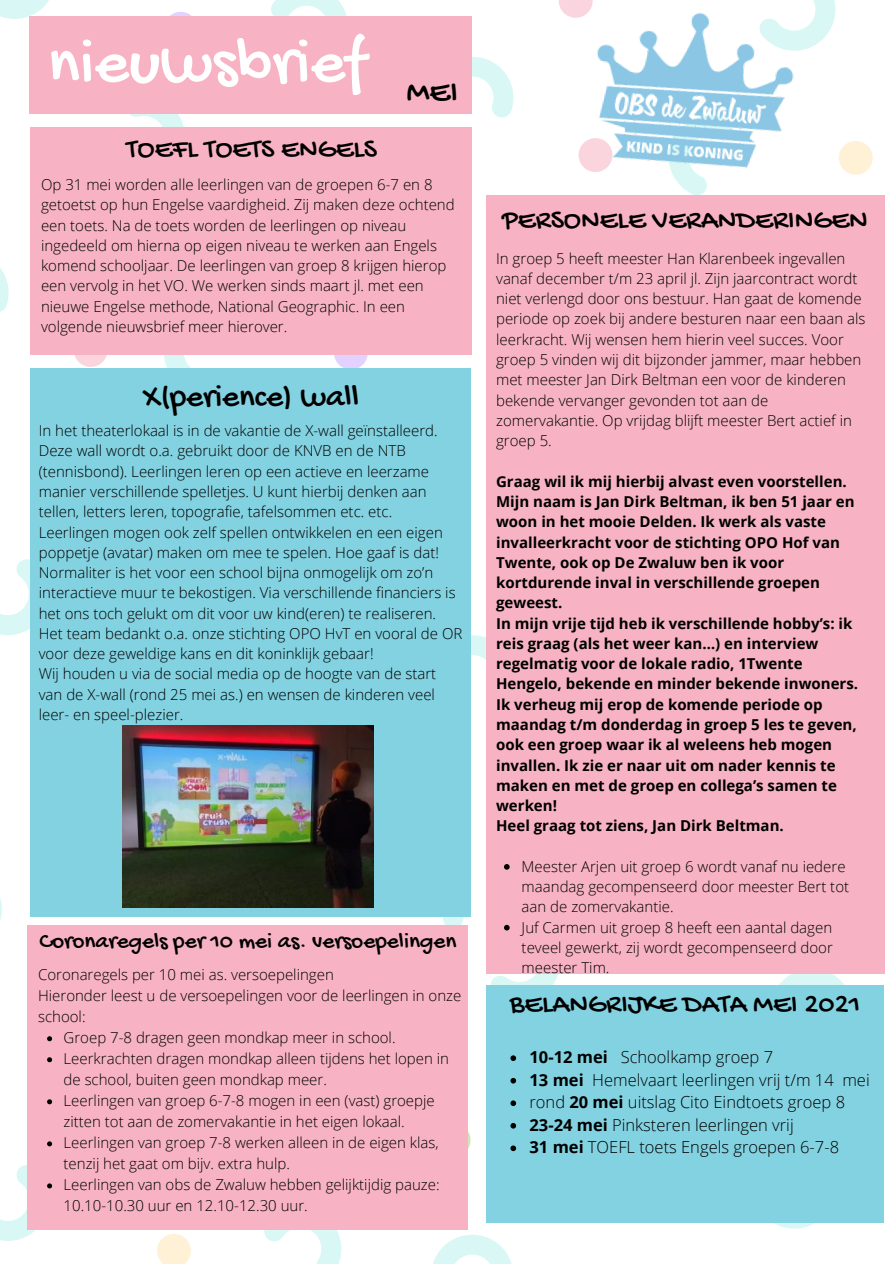
<style>
.page{position:relative;width:894px;height:1264px;background:#fff}
.page>*{position:absolute;margin:0;border:0;box-sizing:border-box;transform-origin:0 0}
.t1{font:66.9px "Gochi Hand";color:#fff}
.t2{font:33px "Gochi Hand";color:#000}
.t3{font:28.5px "Gochi Hand";color:#000}
.t4{font:23.25px "Gochi Hand";color:#000}
.t5{font:300 16.5px "Open Sans";color:#000}
.t6{font:300 15px/20.2px "Open Sans";color:#000}
.t7{font:700 15px/20.2px "Open Sans";color:#000}
.s1{font-weight:700}
</style>
<div class="page">
<svg style="left:0;top:559px;width:30px;height:76px"></svg>
<svg style="left:382px;top:916px;width:83px;height:9px"></svg>
<svg style="left:0;top:898px;width:2px;height:22px"></svg>
<svg style="left:470px;top:633px;width:15px;height:64px"></svg>
<svg style="left:436px;top:1123px;width:34px;height:33px"></svg>
<svg style="left:758px;top:1222px;width:82px;height:7px"></svg>
<svg style="left:774px;top:973px;width:79px;height:12px"></svg>
<svg style="left:433px;top:1235px;width:78px;height:28px"></svg>
<svg style="left:157px;top:1234px;width:34px;height:29px"></svg>
<svg style="left:264px;top:1230px;width:77px;height:33px"></svg>
<div style="left:74px;top:333px;width:34px;height:34px;background:linear-gradient(to right,#fad4dd,#fad9e1);border-radius:50%"></div>
<svg style="left:164px;top:12px;width:34px;height:34px"></svg>
<svg style="left:334px;top:336px;width:34px;height:33px"></svg>
<svg style="left:0;top:0;width:61px;height:19px"></svg>
<svg style="left:269px;top:0;width:79px;height:17px"></svg>
<svg style="left:125px;top:113px;width:64px;height:14px"></svg>
<svg style="left:162px;top:354px;width:67px;height:14px"></svg>
<svg style="left:0;top:268px;width:9px;height:44px"></svg>
<svg style="left:559px;top:0;width:18px;height:18px"></svg>
<div style="left:838px;top:141px;width:34px;height:34px;background:#fff1d6;border-radius:50%"></div>
<svg style="left:805px;top:0;width:31px;height:49px"></svg>
<svg style="left:684px;top:189px;width:22px;height:6px"></svg>
<svg style="left:432px;top:55px;width:82px;height:63px"></svg>
<div style="left:55px;top:17px;width:416px;height:96px;background:#f7b3c3"></div>
<div style="left:30px;top:17px;width:25px;height:96px;background:#f7b3c3"></div>
<img style="left:577px;top:0;width:228px;height:189px">
<div style="left:30px;top:127px;width:441px;height:227px;background:#f7b3c3"></div>
<div style="left:30px;top:368px;width:440px;height:548px;background:#83d2e1"></div>
<div style="left:485px;top:195px;width:399px;height:778px;background:#f7b3c3"></div>
<div style="left:27px;top:925px;width:440px;height:305px;background:#f7b3c3"></div>
<svg style="left:504px;top:864px;width:5px;height:5px"></svg>
<svg style="left:489px;top:924px;width:76px;height:61px"></svg>
<svg style="left:47px;top:1036px;width:5px;height:5px"></svg>
<svg style="left:47px;top:1057px;width:5px;height:5px"></svg>
<svg style="left:47px;top:1099px;width:5px;height:5px"></svg>
<svg style="left:47px;top:1141px;width:5px;height:5px"></svg>
<svg style="left:0;top:1165px;width:53px;height:75px"></svg>
<div style="left:485px;top:985px;width:397px;height:237px;background:#83d2e1"></div>
<img style="left:122px;top:725px;width:251px;height:182px">
<svg style="left:510px;top:1055px;width:6px;height:5px"></svg>
<svg style="left:510px;top:1077px;width:6px;height:6px"></svg>
<svg style="left:510px;top:1100px;width:6px;height:6px"></svg>
<svg style="left:510px;top:1123px;width:6px;height:5px"></svg>
<svg style="left:510px;top:1145px;width:6px;height:6px"></svg>
<p class="t1" style="left:48px;top:28px;width:319px">nieuwsbrief</p>
<p class="t2" style="left:406px;top:75px;width:53px">MEI</p>
<p class="t3" style="left:126px;top:134px;width:252px">TOEFL TOETS ENGELS</p>
<p class="t6" style="left:41px;top:174px;width:415px">Op 31 mei worden alle leerlingen van de groepen 6-7 en 8 getoetst op hun Engelse vaardigheid. Zij maken deze ochtend een toets. Na de toets worden de leerlingen op niveau ingedeeld om hierna op eigen niveau te werken aan Engels komend schooljaar. De leerlingen van groep 8 krijgen hierop een vervolg in het VO. We werken sinds maart jl. met een nieuwe Engelse methode, National Geographic. In een volgende nieuwsbrief meer hierover.</p>
<p class="t2" style="left:143px;top:379px;width:217px">X(perience) wall</p>
<p class="t6" style="left:39px;top:420px;width:405px">In het theaterlokaal is in de vakantie de X-wall geïnstalleerd.<br>Deze wall wordt o.a. gebruikt door de KNVB en de NTB (tennisbond). Leerlingen leren op een actieve en leerzame manier verschillende spelletjes. U kunt hierbij denken aan tellen, letters leren, topografie, tafelsommen etc. etc.<br>Leerlingen mogen ook zelf spellen ontwikkelen en een eigen poppetje (avatar) maken om mee te spelen. Hoe gaaf is dat!</p>
<p class="t6" style="left:39px;top:562px;width:425px">Normaliter is het voor een school bijna onmogelijk om zo’n interactieve muur te bekostigen. Via verschillende financiers is het ons toch gelukt om dit voor uw kind(eren) te realiseren.<br>Het team bedankt o.a. onze stichting OPO HvT en vooral de OR voor deze geweldige kans en dit koninklijk gebaar!</p>
<p class="t6" style="left:39px;top:663px;width:399px;text-align:justify">Wij houden u via de social media op de hoogte van de start van de X-wall (rond 25 mei as.) en wensen de kinderen veel leer- en speel-plezier.</p>
<p class="t4" style="left:39px;top:929px;width:418px">Coronaregels per 10 mei as. versoepelingen</p>
<p class="t6" style="left:38px;top:964px;width:297px">Coronaregels per 10 mei as. versoepelingen</p>
<p class="t6" style="left:38px;top:984px;width:424px;line-height:21px">Hieronder leest u de versoepelingen voor de leerlingen in onze school:</p>
<p class="t6" style="left:64px;top:1027px;width:333px">Groep 7-8 dragen geen mondkap meer in school.</p>
<p class="t6" style="left:64px;top:1047px;width:387px;line-height:21px">Leerkrachten dragen mondkap alleen tijdens het lopen in de school, buiten geen mondkap meer.</p>
<p class="t6" style="left:64px;top:1089px;width:372px;line-height:21px">Leerlingen van groep 6-7-8 mogen in een (vast) groepje zitten tot aan de zomervakantie in het eigen lokaal.</p>
<p class="t6" style="left:64px;top:1131px;width:376px;line-height:21px">Leerlingen van groep 7-8 werken alleen in de eigen klas, tenzij het gaat om bijv. extra hulp.</p>
<p class="t6" style="left:64px;top:1174px;width:377px;line-height:21px">Leerlingen van obs de Zwaluw hebben gelijktijdig pauze:<br>10.10-10.30 uur en 12.10-12.30 uur.</p>
<p class="t3" style="left:502px;top:205px;width:367px">PERSONELE VERANDERINGEN</p>
<p class="t6" style="left:496px;top:248px;width:371px">In groep 5 heeft meester Han Klarenbeek ingevallen vanaf december t/m 23 april jl. Zijn jaarcontract wordt niet verlengd door ons bestuur. Han gaat de komende periode op zoek bij andere besturen naar een baan als leerkracht. Wij wensen hem hierin veel succes. Voor groep 5 vinden wij dit bijzonder jammer, maar hebben met meester Jan Dirk Beltman een voor de kinderen bekende vervanger gevonden tot aan de zomervakantie. Op vrijdag blijft meester Bert actief in groep 5.</p>
<p class="t7" style="left:496px;top:470px;width:360px">Graag wil ik mij hierbij alvast even voorstellen.<br>Mijn naam is Jan Dirk Beltman, ik ben 51 jaar en woon in het mooie Delden. Ik werk als vaste invalleerkracht voor de stichting OPO Hof van Twente, ook op De Zwaluw ben ik voor kortdurende inval in verschillende groepen geweest.</p>
<p class="t7" style="left:496px;top:612px;width:363px">In mijn vrije tijd heb ik verschillende hobby’s: ik reis graag (als het weer kan…) en interview regelmatig voor de lokale radio, 1Twente Hengelo, bekende en minder bekende inwoners.</p>
<p class="t7" style="left:496px;top:693px;width:362px">Ik verheug mij erop de komende periode op maandag t/m donderdag in groep 5 les te geven, ook een groep waar ik al weleens heb mogen invallen. Ik zie er naar uit om nader kennis te maken en met de groep en collega’s samen te werken!</p>
<p class="t7" style="left:496px;top:815px;width:289px">Heel graag tot ziens, Jan Dirk Beltman.</p>
<p class="t6" style="left:521px;top:856px;width:329px">Meester Arjen uit groep 6 wordt vanaf nu iedere maandag gecompenseerd door meester Bert tot aan de zomervakantie.</p>
<p class="t6" style="left:521px;top:916px;width:313px;text-align:justify">Juf Carmen uit groep 8 heeft een aantal dagen teveel gewerkt, zij wordt gecompenseerd door meester Tim.</p>
<p class="t3" style="left:509px;top:989px;width:352px">BELANGRIJKE DATA MEI 2021</p>
<p class="t5" style="left:529px;top:1045px;width:245px"><span class="s1">10-12 mei</span> Schoolkamp groep 7</p>
<p class="t5" style="left:529px;top:1068px;width:341px"><span class="s1">13 mei</span> Hemelvaart leerlingen vrij t/m 14 mei</p>
<p class="t5" style="left:529px;top:1090px;width:317px">rond <span class="s1">20 mei</span> uitslag Cito Eindtoets groep 8</p>
<p class="t5" style="left:529px;top:1113px;width:266px"><span class="s1">23-24 mei</span> Pinksteren leerlingen vrij</p>
<p class="t5" style="left:529px;top:1135px;width:311px"><span class="s1">31 mei</span> TOEFL toets Engels groepen 6-7-8</p>
</div>
